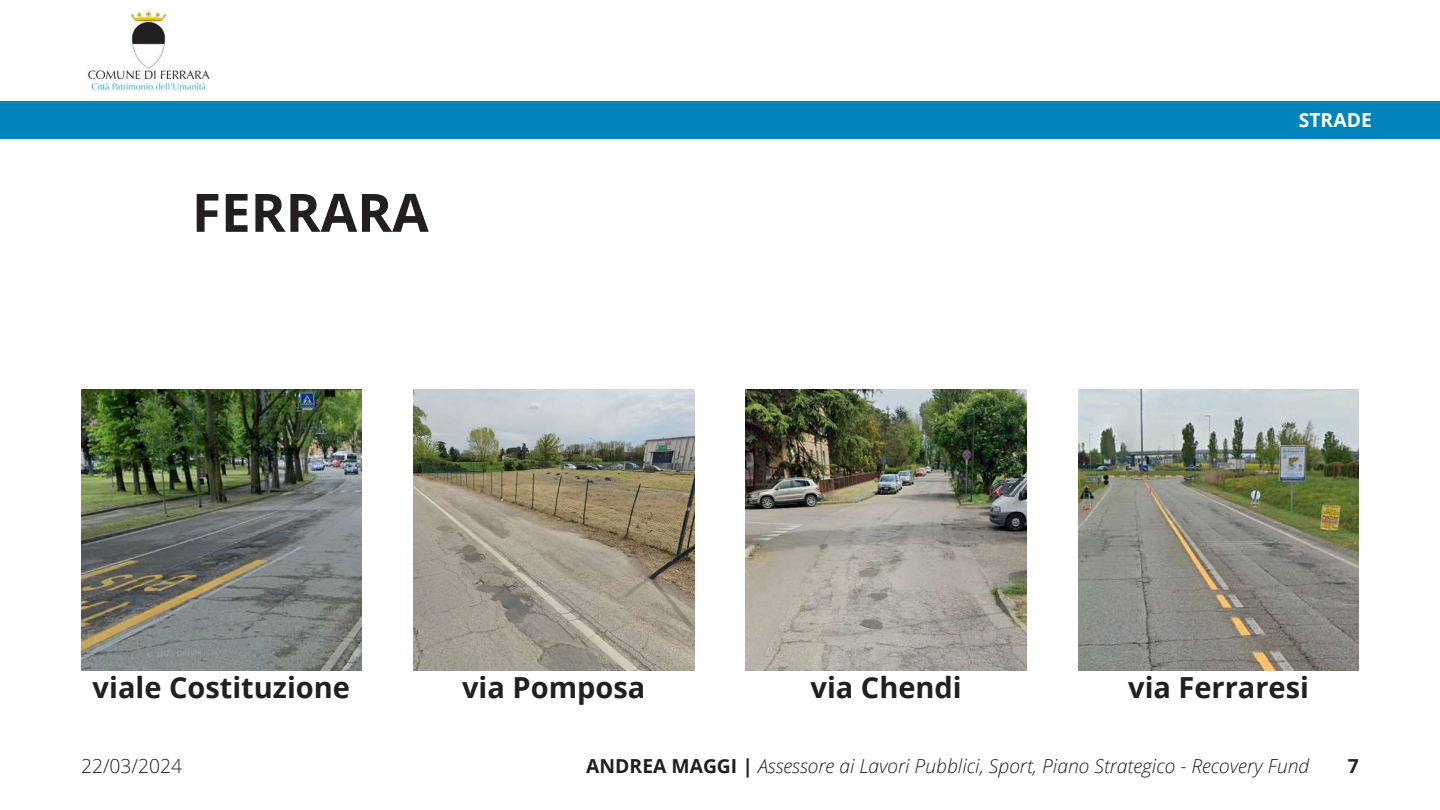
<style>
.page{position:relative;width:1440px;height:810px;background:#fff}
.page>*{position:absolute;margin:0;border:0;box-sizing:border-box;transform-origin:0 0}
.t1{font:700 53px "Open Sans";color:#231e20}
.t2{font:700 29px "Open Sans";color:#231e20}
.t3{font:italic 300 19.3px "Open Sans";color:#231e20}
.t4{font:300 19.3px "Open Sans";color:#231e20}
.t5{font:700 19.3px "Open Sans";color:#fff}
.t6{font:700 19.3px "Open Sans";color:#231e20}
.s1{font-weight:700;font-style:normal}
</style>
<div class="page">
<img style="left:81px;top:390px;width:281px;height:281px">
<img style="left:413px;top:390px;width:281px;height:281px">
<img style="left:746px;top:390px;width:281px;height:281px">
<img style="left:1078px;top:390px;width:281px;height:281px">
<div style="left:0;top:101px;width:1440px;height:38px;background:#0084bb"></div>
<img style="left:86px;top:11px;width:125px;height:82px">
<h1 class="t1" style="left:192px;top:175px;width:238px">FERRARA</h1>
<p class="t5" style="left:1299px;top:107px;width:74px">STRADE</p>
<h2 class="t2" style="left:93px;top:667px;width:259px">viale Costituzione</h2>
<p class="t4" style="left:81px;top:753px;width:103px">22/03/2024</p>
<h2 class="t2" style="left:462px;top:667px;width:185px">via Pomposa</h2>
<h2 class="t2" style="left:811px;top:667px;width:153px">via Chendi</h2>
<h2 class="t2" style="left:1128px;top:667px;width:182px">via Ferraresi</h2>
<p class="t3" style="left:586px;top:753px;width:724px"><span class="s1">ANDREA MAGGI |</span> Assessore ai Lavori Pubblici, Sport, Piano Strategico - Recovery Fund</p>
<p class="t6" style="left:1348px;top:753px;width:13px">7</p>
</div>
